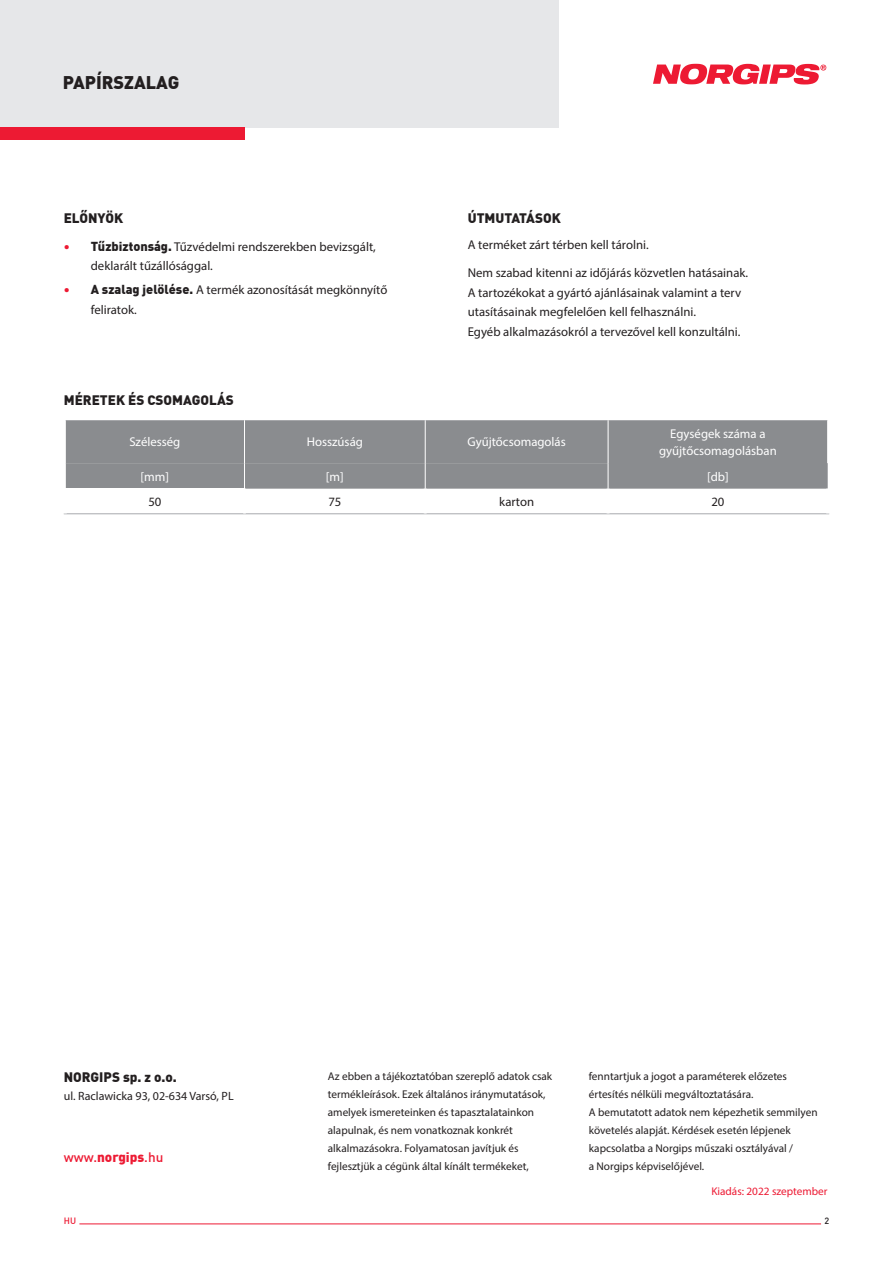
<style>
.page{position:relative;width:893px;height:1263px;background:#fff}
.page>*{position:absolute;margin:0;border:0;box-sizing:border-box;transform-origin:0 0}
.t1{font:900 18px "DIN Offc Pro";color:#231f20}
.header_2{font:900 13.5px "DIN Offc Pro";color:#231f20}
.t2{font:500 13.5px "DINOT";color:#ed1a33}
.t3{font:12.75px/19.5px "Myriad Pro";color:#231f20}
.t4{font:12.75px/16.5px "Myriad Pro";color:#fff;text-align:center}
.t5{font:12px "Myriad Pro";color:#231f20}
.txt{font:11.25px/18px "Myriad Pro";color:#231f20}
.txt-2{font:11.25px "Myriad Pro";color:#ed1a33}
.t6{font:500 9px "DIN Offc Pro";color:#ed1a33}
.t7{font:500 9px "DIN Offc Pro";color:#231f20}
.s1{font-family:"DIN Offc Pro";font-weight:900;color:#ed1a33}
.s2{font-family:"DIN Offc Pro";font-weight:900}
.s3{font-weight:900}
</style>
<div class="page">
<div style="left:0;top:0;width:558px;height:128px;background:#e6e7e9"></div>
<div style="left:0;top:128px;width:244px;height:12px;background:#ed1a33"></div>
<svg style="left:653px;top:64px;width:173px;height:20px"></svg>
<hr style="left:79px;top:1223px;width:742px;height:1px;background:#ed1a33">
<div style="left:609px;top:420px;width:219px;height:69px;background:#8a8c8f"></div>
<hr style="left:64px;top:513px;width:180px;height:1px;background:#a8a9ad">
<hr style="left:244px;top:513px;width:181px;height:1px;background:#a8a9ad">
<hr style="left:425px;top:513px;width:183px;height:1px;background:#a8a9ad">
<hr style="left:608px;top:513px;width:221px;height:1px;background:#a8a9ad">
<hr style="left:827px;top:420px;width:1px;height:43px;background:#fff">
<div style="left:65px;top:420px;width:544px;height:69px;background:#8a8c8f"></div>
<p class="t1" style="left:63px;top:68px;width:118px">PAPÍRSZALAG</p>
<p class="header_2" style="left:64px;top:207px;width:61px">ELŐNYÖK</p>
<p class="t3" style="left:91px;top:237px;width:287px;text-indent:-27px"><span class="s1">•</span> <span class="s2">Tűzbiztonság.</span> Tűzvédelmi rendszerekben bevizsgált, deklarált tűzállósággal.</p>
<p class="t3" style="left:91px;top:280px;width:298px;text-indent:-27px"><span class="s1">•</span> <span class="s2">A szalag jelölése.</span> A termék azonosítását megkönnyítő feliratok.</p>
<p class="header_2" style="left:64px;top:389px;width:172px">MÉRETEK ÉS CSOMAGOLÁS</p>
<p class="header_2" style="left:468px;top:207px;width:95px">ÚTMUTATÁSOK</p>
<p class="t3" style="left:468px;top:235px;width:182px">A terméket zárt térben kell tárolni.</p>
<p class="t3" style="left:468px;top:263px;width:282px">Nem szabad kitenni az időjárás közvetlen hatásainak.<br>A tartozékokat a gyártó ajánlásainak valamint a terv utasításainak megfelelően kell felhasználni.<br>Egyéb alkalmazásokról a tervezővel kell konzultálni.</p>
<p class="t4" style="left:129px;top:434px;width:53px">Szélesség</p>
<p class="t4" style="left:307px;top:434px;width:58px">Hosszúság</p>
<p class="t4" style="left:467px;top:434px;width:100px">Gyűjtőcsomagolás</p>
<p class="t4" style="left:659px;top:425px;width:119px">Egységek száma a gyűjtőcsomagolásban</p>
<p class="t4" style="left:141px;top:468px;width:30px">[mm]</p>
<p class="t4" style="left:326px;top:468px;width:19px">[m]</p>
<p class="t4" style="left:707px;top:468px;width:23px">[db]</p>
<p class="t3" style="left:148px;top:492px;width:15px">50</p>
<p class="t3" style="left:328px;top:492px;width:15px">75</p>
<p class="t3" style="left:499px;top:492px;width:37px">karton</p>
<p class="t3" style="left:711px;top:492px;width:15px">20</p>
<p class="header_2" style="left:64px;top:1066px;width:115px">NORGIPS sp. z o.o.</p>
<p class="t5" style="left:64px;top:1088px;width:171px">ul. Raclawicka 93, 02-634 Varsó, PL</p>
<p class="t2" style="left:64px;top:1147px;width:101px">www.<span class="s3">norgips</span>.hu</p>
<p class="txt" style="left:328px;top:1067px;width:226px">Az ebben a tájékoztatóban szereplő adatok csak termékleírások. Ezek általános iránymutatások, amelyek ismereteinken és tapasztalatainkon alapulnak, és nem vonatkoznak konkrét alkalmazásokra. Folyamatosan javítjuk és fejlesztjük a cégünk által kínált termékeket,</p>
<p class="txt" style="left:589px;top:1067px;width:230px">fenntartjuk a jogot a paraméterek előzetes értesítés nélküli megváltoztatására.<br>A bemutatott adatok nem képezhetik semmilyen követelés alapját. Kérdések esetén lépjenek kapcsolatba a Norgips műszaki osztályával /<br>a Norgips képviselőjével.</p>
<p class="txt-2" style="left:711px;top:1185px;width:118px">Kiadás: 2022 szeptember</p>
<p class="t6" style="left:64px;top:1214px;width:14px">HU</p>
<p class="t7" style="left:824px;top:1214px;width:6px">2</p>
</div>
